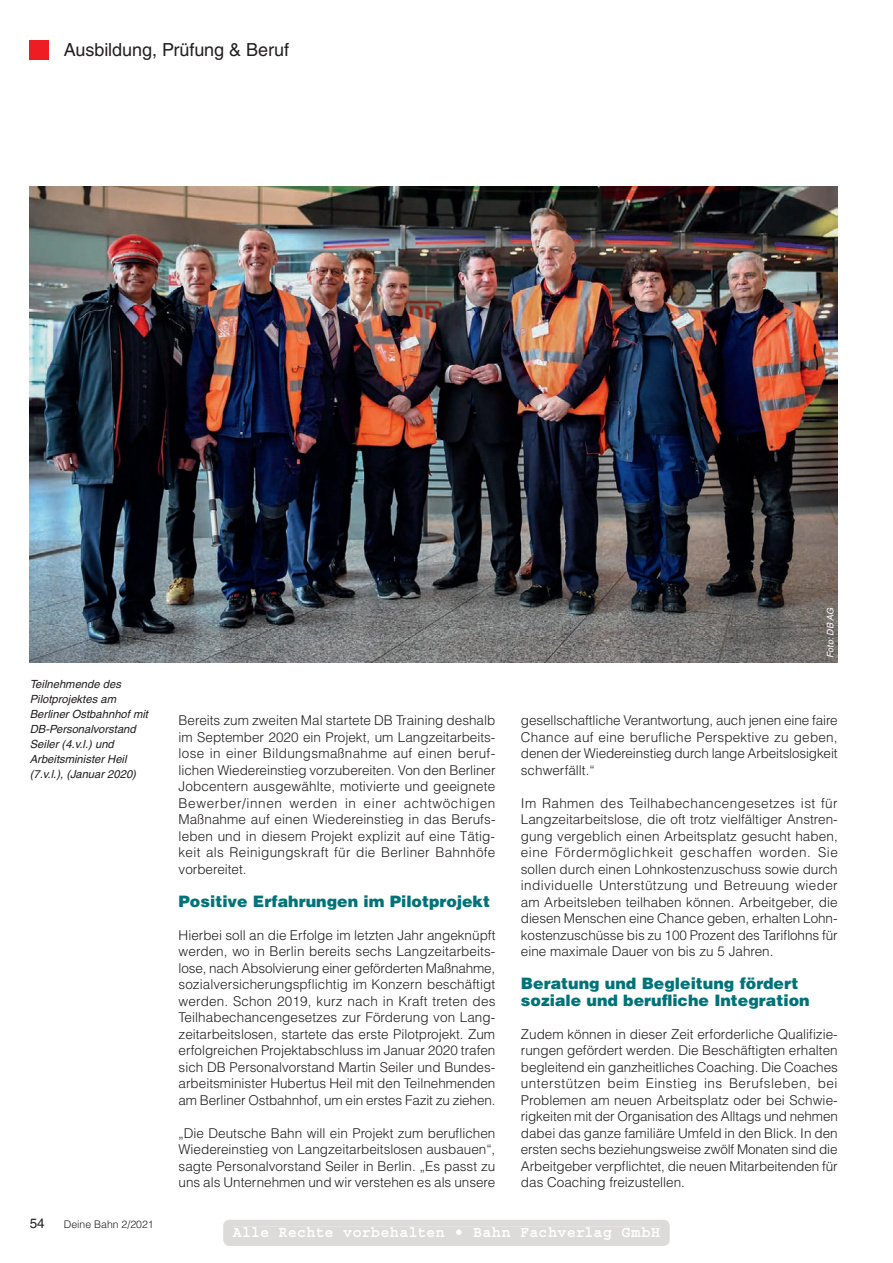
<style>
.page{position:relative;width:893px;height:1263px;background:#fff}
.page>*{position:absolute;margin:0;border:0;box-sizing:border-box;transform-origin:0 0}
.t1{font:18px "Helvetica LT";letter-spacing:-.005em;color:#231f20}
.t2{font:900 15.75px/16.5px "Helvetica LT";color:#007378}
.t3{font:700 15.75px "Courier";letter-spacing:.025em;color:#fff;scale:.95 1}
.t4{font:300 13.5px/16.5px "Helvetica LT";color:#231f20;text-align:justify}
.t5{font:13.5px "Helvetica LT";color:#231f20}
.t6{font:italic 11.25px/15px "Helvetica LT";color:#231f20}
.t7{font:300 10.5px "Helvetica LT";color:#231f20}
.t8{font:italic 9px "Helvetica LT";color:#fff}
</style>
<div class="page">
<div style="left:30px;top:40px;width:19px;height:19px;background:#ee1d23"></div>
<img style="left:30px;top:186px;width:808px;height:476px">
<div style="left:223px;top:1220px;width:447px;height:26px;background:#dcdbda"></div>
<div style="left:233px;top:1227px;width:427px;height:12px;background:#dcdbda"></div>
<h1 class="t1" style="left:64px;top:40px;width:227px">Ausbildung, Prüfung &amp; Beruf</h1>
<p class="t6" style="left:30px;top:676px;width:120px">Teilnehmende des<br>Pilotprojektes am<br>Berliner Ostbahnhof mit<br>DB-Personalvorstand<br>Seiler (4.v.l.) und<br>Arbeitsminister Heil (7.v.l.), (Januar 2020)</p>
<p class="t4" style="left:179px;top:712px;width:318px">Bereits zum zweiten Mal startete DB Training deshalb im September 2020 ein Projekt, um Langzeitarbeits&shy;lose in einer Bildungsmaßnahme auf einen beruf&shy;lichen Wiedereinstieg vorzubereiten. Von den Berliner Jobcentern ausgewählte, motivierte und geeignete Bewerber/innen werden in einer acht wöchigen Maßnahme auf einen Wiedereinstieg in das Berufs&shy;leben und in diesem Projekt explizit auf eine Tätig&shy;keit als Reinigungskraft für die Berliner Bahnhöfe vorbereitet.</p>
<p class="t2" style="left:179px;top:893px;width:313px">Positive Erfahrungen im Pilotprojekt</p>
<p class="t4" style="left:179px;top:927px;width:318px">Hierbei soll an die Erfolge im letzten Jahr angeknüpft werden, wo in Berlin bereits sechs Langzeitarbeits&shy;lose, nach Absolvierung einer geförderten Maßnahme, sozialversicherungspflichtig im Konzern beschäftigt werden. Schon 2019, kurz nach in Kraft treten des Teilhabechancengesetzes zur Förderung von Lang&shy;zeitarbeitslosen, startete das erste Pilotprojekt. Zum erfolgreichen Projektabschluss im Januar 2020 trafen sich DB Personalvorstand Martin Seiler und Bundes&shy;arbeitsminister Hubertus Heil mit den Teilnehmenden am Berliner Ostbahnhof, um ein erstes Fazit zu ziehen.</p>
<p class="t4" style="left:179px;top:1125px;width:318px">„Die Deutsche Bahn will ein Projekt zum beruflichen Wiedereinstieg von Langzeitarbeitslosen ausbauen“, sagte Personalvorstand Seiler in Berlin. „Es passt zu uns als Unternehmen und wir verstehen es als unsere</p>
<p class="t8" style="left:825px;top:658px;width:52px;rotate:-90deg">Foto: DB AG</p>
<p class="t4" style="left:521px;top:712px;width:318px">gesellschaftliche Verantwortung, auch jenen eine faire Chance auf eine berufliche Perspektive zu geben, denen der Wiedereinstieg durch lange Arbeitslosigkeit schwerfällt.“</p>
<p class="t4" style="left:521px;top:795px;width:318px">Im Rahmen des Teilhabechancengesetzes ist für Langzeitarbeitslose, die oft trotz vielfältiger Anstren&shy;gung vergeblich einen Arbeitsplatz gesucht haben, eine Fördermöglichkeit geschaffen worden. Sie sollen durch einen Lohnkostenzuschuss sowie durch individuelle Unterstützung und Betreuung wieder am Arbeitsleben teilhaben können. Arbeitgeber, die diesen Menschen eine Chance geben, erhalten Lohn&shy;kostenzuschüsse bis zu 100 Prozent des Tariflohns für eine maximale Dauer von bis zu 5 Jahren.</p>
<p class="t2" style="left:521px;top:975px;width:290px">Beratung und Begleitung fördert soziale und berufliche Integration</p>
<p class="t4" style="left:521px;top:1026px;width:318px">Zudem können in dieser Zeit erforderliche Qualifizie&shy;rungen gefördert werden. Die Beschäftigten erhalten begleitend ein ganzheitliches Coaching. Die Coaches unterstützen beim Einstieg ins Berufsleben, bei Problemen am neuen Arbeitsplatz oder bei Schwie&shy;rigkeiten mit der Organisation des Alltags und nehmen dabei das ganze familiäre Umfeld in den Blick. In den ersten sechs beziehungsweise zwölf Monaten sind die Arbeitgeber verpflichtet, die neuen Mitarbeitenden für das Coaching freizustellen.</p>
<p class="t5" style="left:30px;top:1215px;width:17px">54</p>
<p class="t7" style="left:64px;top:1217px;width:91px">Deine Bahn 2/2021</p>
<p class="t3" style="left:233px;top:1224px;width:451px">Alle Rechte vorbehalten • Bahn Fachverlag GmbH</p>
</div>
